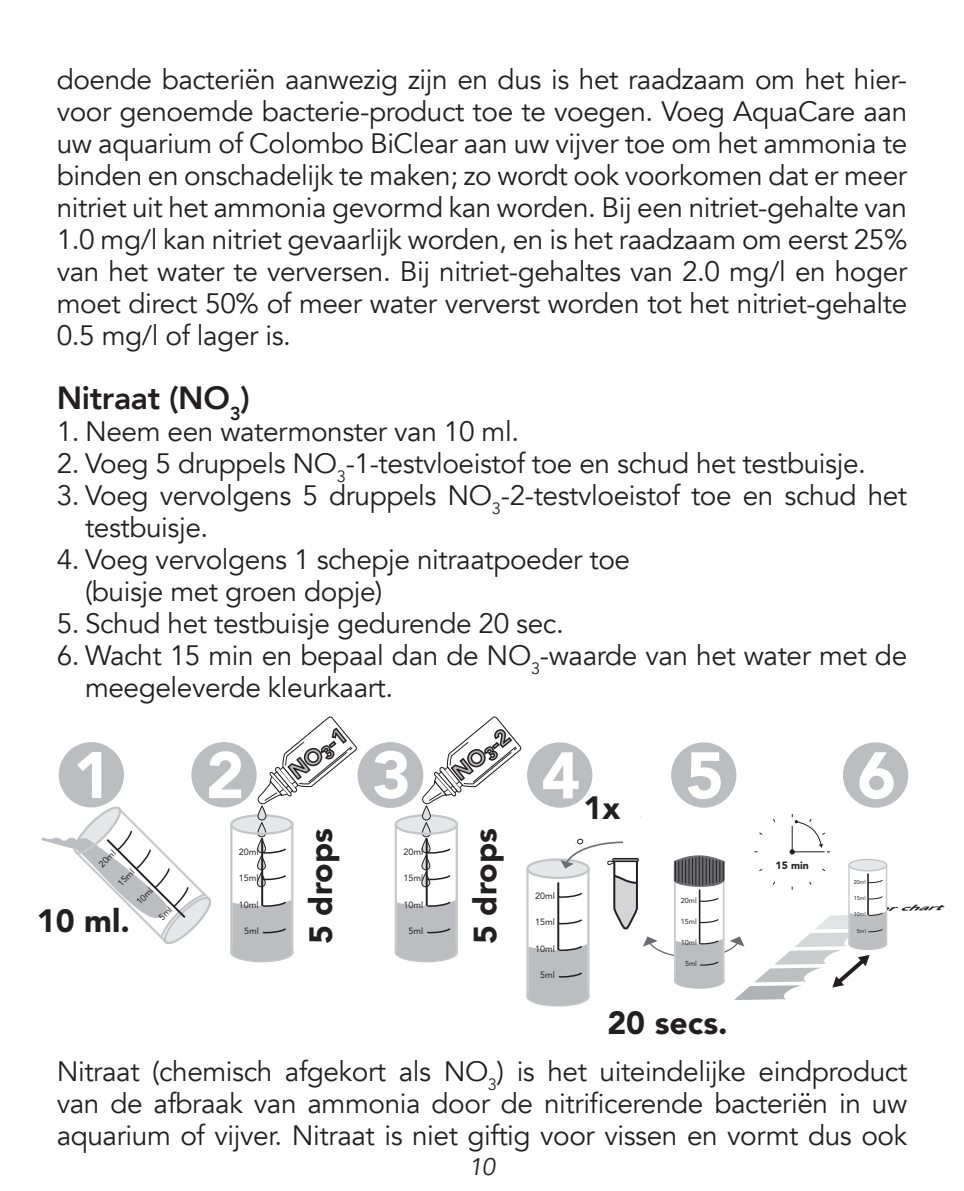
<style>
.page{position:relative;width:964px;height:1191px;background:#fff}
.page>*{position:absolute;margin:0;border:0;box-sizing:border-box;transform-origin:0 0}
.t1{font:900 65.6px "Avenir LT Std";color:#fff}
.t2{font:900 65.2px "Avenir LT Std";color:#fff}
.t3{font:900 32px "Avenir LT Std";color:#231f20}
.t4{font:800 32px "Avenir";letter-spacing:-.01em;color:#231f20}
.t5{font:28px/32px "Avenir";letter-spacing:-.015em;color:#231f20}
.t6{font:italic 24px "Avenir";color:#231f20}
.t7{font:900 22px "Avenir LT Std";color:#b4b5b8}
.t8{font:900 10.4px "Avenir LT Std";color:#231f20}
.t9{font:9.2px "Avenir LT Std";color:#231f20}
.t10{font:8.8px "Avenir LT Std";color:#231f20}
.t11{font:7.2px "Avenir LT Std";color:#231f20}
.t12{font:5.6px "Avenir LT Std";color:#231f20}
</style>
<div class="page">
<div style="left:843px;top:742px;width:65px;height:65px;background:#bcbdc0;border-radius:50%"></div>
<div style="left:671px;top:742px;width:65px;height:65px;background:#bcbdc0;border-radius:50%"></div>
<div style="left:527px;top:742px;width:65px;height:65px;background:#bcbdc0;border-radius:50%"></div>
<div style="left:357px;top:742px;width:66px;height:66px;background:#bcbdc0;border-radius:50%"></div>
<div style="left:191px;top:742px;width:66px;height:65px;background:#bcbdc0;border-radius:50%"></div>
<div style="left:59px;top:742px;width:65px;height:65px;background:#bcbdc0;border-radius:50%"></div>
<svg style="left:231px;top:815px;width:61px;height:18px"></svg>
<div style="left:230px;top:814px;width:64px;height:21px;border:2px solid #c3c4c7;border-radius:50%"></div>
<svg style="left:258px;top:806px;width:8px;height:14px"></svg>
<div style="left:258px;top:805px;width:8px;height:15px;border:1px solid #231f20;border-radius:4px"></div>
<svg style="left:257px;top:716px;width:101px;height:90px"></svg>
<svg style="left:230px;top:821px;width:64px;height:142px"></svg>
<svg style="left:396px;top:815px;width:61px;height:18px"></svg>
<div style="left:395px;top:814px;width:63px;height:21px;border:2px solid #c3c4c7;border-radius:50%"></div>
<svg style="left:422px;top:806px;width:8px;height:14px"></svg>
<div style="left:422px;top:805px;width:9px;height:15px;border:1px solid #231f20;border-radius:4px"></div>
<svg style="left:421px;top:716px;width:101px;height:90px"></svg>
<svg style="left:394px;top:821px;width:64px;height:142px"></svg>
<svg style="left:526px;top:814px;width:419px;height:193px"></svg>
<svg style="left:41px;top:805px;width:172px;height:140px"></svg>
<p class="t5" style="left:57px;top:64px;width:852px;text-align:justify">doende bacteriën aanwezig zijn en dus is het raadzaam om het hier&shy;voor genoemde bacterie-product toe te voegen. Voeg AquaCare aan uw aquarium of Colombo BiClear aan uw vijver toe om het ammonia te binden en onschadelijk te maken; zo wordt ook voorkomen dat er meer nitriet uit het ammonia gevormd kan worden. Bij een nitriet-gehalte van 1.0 mg/l kan nitriet gevaarlijk worden, en is het raadzaam om eerst 25% van het water te verversen. Bij nitriet-gehaltes van 2.0 mg/l en hoger moet direct 50% of meer water ververst worden tot het nitriet-gehalte 0.5 mg/l of lager is.</p>
<p class="t4" style="left:57px;top:373px;width:195px">Nitraat (NO<sub>3</sub>)</p>
<p class="t5" style="left:57px;top:416px;width:464px">1. Neem een watermonster van 10 ml.</p>
<p class="t5" style="left:57px;top:448px;width:811px">2. Voeg 5 druppels NO<sub>3</sub>-1-testvloeistof toe en schud het testbuisje.</p>
<p class="t5" style="left:85px;top:480px;width:824px;text-indent:-28px">3. Voeg vervolgens 5 druppels NO<sub>3</sub>-2-testvloeistof toe en schud het testbuisje.</p>
<p class="t5" style="left:85px;top:544px;width:546px;text-indent:-28px">4. Voeg vervolgens 1 schepje nitraatpoeder toe (buisje met groen dopje)</p>
<p class="t5" style="left:57px;top:608px;width:509px">5. Schud het testbuisje gedurende 20 sec.</p>
<p class="t5" style="left:85px;top:640px;width:823px;text-indent:-28px">6. Wacht 15 min en bepaal dan de NO<sub>3</sub>-waarde van het water met de meegeleverde kleurkaart.</p>
<h2 class="t2" style="left:73px;top:736px;width:40px">1</h2>
<p class="t9" style="left:96px;top:861px;width:21px;rotate:-45deg">20ml</p>
<p class="t9" style="left:115px;top:880px;width:21px;rotate:-45deg">15ml</p>
<p class="t9" style="left:134px;top:899px;width:21px;rotate:-45deg">10ml</p>
<p class="t3" style="left:37px;top:901px;width:94px">10 ml.</p>
<p class="t7" style="left:284px;top:764px;width:68px;rotate:-39deg">NO<sub>3</sub>-1</p>
<h2 class="t2" style="left:206px;top:736px;width:40px">2</h2>
<h1 class="t1" style="left:372px;top:735px;width:40px">3</h1>
<p class="t10" style="left:239px;top:846px;width:21px">20ml</p>
<p class="t10" style="left:239px;top:873px;width:21px">15ml</p>
<p class="t10" style="left:239px;top:899px;width:21px">10ml</p>
<p class="t10" style="left:244px;top:926px;width:16px">5ml</p>
<p class="t3" style="left:302px;top:944px;width:117px;rotate:-90deg">5 drops</p>
<p class="t10" style="left:403px;top:846px;width:21px">20ml</p>
<p class="t10" style="left:403px;top:873px;width:21px">15ml</p>
<p class="t10" style="left:403px;top:899px;width:21px">10ml</p>
<p class="t10" style="left:408px;top:926px;width:16px">5ml</p>
<p class="t7" style="left:447px;top:765px;width:68px;rotate:-39deg">NO<sub>3</sub>-2</p>
<p class="t3" style="left:466px;top:944px;width:117px;rotate:-90deg">5 drops</p>
<h2 class="t2" style="left:541px;top:736px;width:40px">4</h2>
<p class="t3" style="left:583px;top:788px;width:38px">1x</p>
<p class="t10" style="left:535px;top:890px;width:21px">20ml</p>
<p class="t10" style="left:535px;top:917px;width:21px">15ml</p>
<p class="t10" style="left:535px;top:943px;width:21px">10ml</p>
<p class="t10" style="left:540px;top:970px;width:16px">5ml</p>
<h2 class="t2" style="left:685px;top:736px;width:40px">5</h2>
<p class="t11" style="left:681px;top:896px;width:17px">20ml</p>
<p class="t11" style="left:681px;top:917px;width:17px">15ml</p>
<p class="t11" style="left:681px;top:938px;width:17px">10ml</p>
<p class="t11" style="left:685px;top:959px;width:13px">5ml</p>
<p class="t3" style="left:607px;top:1003px;width:122px">20 secs.</p>
<p class="t8" style="left:775px;top:858px;width:35px">15 min</p>
<h2 class="t2" style="left:857px;top:736px;width:40px">6</h2>
<p class="t12" style="left:854px;top:878px;width:14px">20ml</p>
<p class="t12" style="left:854px;top:895px;width:14px">15ml</p>
<p class="t12" style="left:854px;top:911px;width:14px">10ml</p>
<p class="t12" style="left:857px;top:927px;width:11px">5ml</p>
<p class="t5" style="left:57px;top:1056px;width:852px;text-align:justify">Nitraat (chemisch afgekort als NO<sub>3</sub>) is het uiteindelijke eindproduct van de afbraak van ammonia door de nitrificerende bacteriën in uw aquarium of vijver. Nitraat is niet giftig voor vissen en vormt dus ook</p>
<p class="t6" style="left:469px;top:1152px;width:28px">10</p>
</div>
